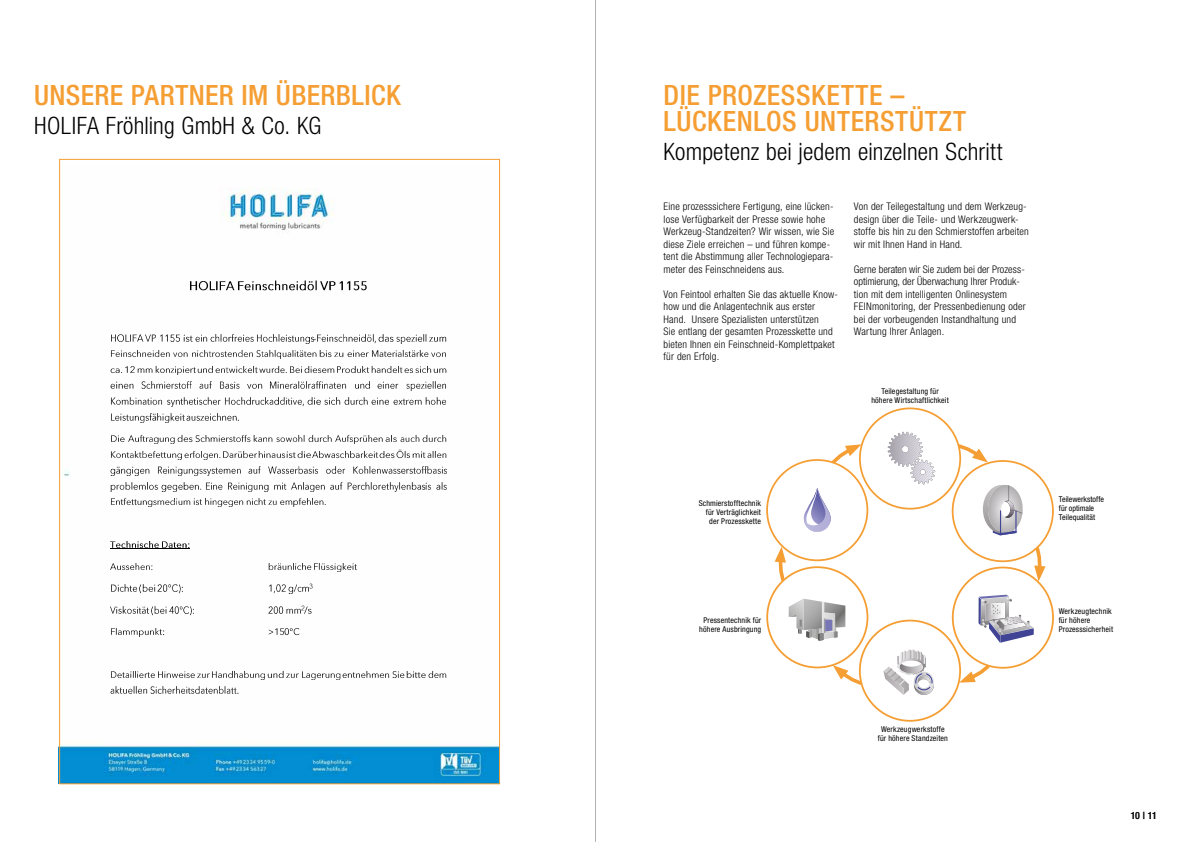
<style>
.page{position:relative;width:1191px;height:842px;background:#fff}
.page>*{position:absolute;margin:0;border:0;box-sizing:border-box;transform-origin:0 0}
.t1{font:500 condensed 28px/26px "Helvetica Neue LT Pro";letter-spacing:.02em;color:#f59e33}
.t2{font:300 condensed 24px "Helvetica Neue LT Pro";letter-spacing:.01em;color:#000}
.t3{font:300 condensed 10.5px/12.5px "Helvetica Neue";letter-spacing:.015em;color:#000}
.t4{font:700 condensed 10px "Helvetica Neue";color:#000}
.t5{font:condensed 8px/9px "Helvetica Neue LT Pro";letter-spacing:.015em;color:#000;text-align:center}
</style>
<div class="page">
<hr style="left:595px;top:0;width:1px;height:842px;background:#b3b2b2">
<div style="left:766px;top:566px;width:102px;height:102px;border:2px solid #f59e33;border-radius:50%"></div>
<div style="left:766px;top:459px;width:102px;height:102px;border:2px solid #f59e33;border-radius:50%"></div>
<div style="left:951px;top:567px;width:103px;height:102px;border:2px solid #f59e33;border-radius:50%"></div>
<div style="left:951px;top:460px;width:102px;height:102px;border:2px solid #f59e33;border-radius:50%"></div>
<svg style="left:804px;top:488px;width:27px;height:44px"></svg>
<svg style="left:887px;top:432px;width:39px;height:35px"></svg>
<svg style="left:983px;top:485px;width:39px;height:50px"></svg>
<svg style="left:978px;top:595px;width:55px;height:48px"></svg>
<svg style="left:883px;top:649px;width:51px;height:46px"></svg>
<svg style="left:788px;top:599px;width:57px;height:42px"></svg>
<svg style="left:956px;top:442px;width:32px;height:21px"></svg>
<svg style="left:1033px;top:544px;width:12px;height:37px"></svg>
<svg style="left:959px;top:662px;width:33px;height:22px"></svg>
<svg style="left:832px;top:665px;width:32px;height:22px"></svg>
<svg style="left:774px;top:547px;width:13px;height:37px"></svg>
<svg style="left:829px;top:444px;width:32px;height:22px"></svg>
<img style="left:61px;top:188px;width:437px;height:594px">
<img style="left:190px;top:278px;width:47px;height:14px">
<img style="left:237px;top:278px;width:84px;height:14px">
<img style="left:321px;top:278px;width:18px;height:14px">
<img style="left:339px;top:278px;width:36px;height:14px">
<img style="left:111px;top:333px;width:35px;height:10px">
<img style="left:146px;top:333px;width:13px;height:10px">
<img style="left:159px;top:333px;width:24px;height:10px">
<svg style="left:183px;top:333px;width:12px;height:10px"></svg>
<img style="left:195px;top:333px;width:61px;height:10px">
<img style="left:256px;top:333px;width:140px;height:10px">
<svg style="left:314px;top:333px;width:5px;height:10px"></svg>
<img style="left:396px;top:333px;width:56px;height:10px">
<img style="left:111px;top:348px;width:62px;height:11px">
<img style="left:173px;top:348px;width:162px;height:11px">
<svg style="left:335px;top:348px;width:12px;height:11px"></svg>
<img style="left:347px;top:348px;width:105px;height:11px">
<img style="left:111px;top:364px;width:26px;height:11px">
<img style="left:137px;top:364px;width:18px;height:11px">
<img style="left:155px;top:364px;width:61px;height:11px">
<img style="left:216px;top:364px;width:43px;height:11px">
<img style="left:259px;top:364px;width:30px;height:11px">
<img style="left:289px;top:364px;width:16px;height:11px">
<img style="left:305px;top:364px;width:32px;height:11px">
<img style="left:337px;top:364px;width:34px;height:11px">
<img style="left:371px;top:364px;width:33px;height:11px">
<img style="left:404px;top:364px;width:11px;height:11px">
<img style="left:415px;top:364px;width:18px;height:11px">
<img style="left:433px;top:364px;width:20px;height:11px">
<img style="left:111px;top:380px;width:27px;height:10px">
<img style="left:141px;top:380px;width:55px;height:10px">
<img style="left:199px;top:380px;width:17px;height:10px">
<img style="left:219px;top:380px;width:25px;height:10px">
<img style="left:247px;top:380px;width:20px;height:10px">
<img style="left:270px;top:380px;width:104px;height:10px">
<img style="left:378px;top:380px;width:28px;height:10px">
<img style="left:406px;top:380px;width:47px;height:10px">
<img style="left:111px;top:396px;width:341px;height:10px">
<img style="left:111px;top:411px;width:75px;height:11px">
<img style="left:186px;top:411px;width:57px;height:11px">
<img style="left:111px;top:433px;width:165px;height:11px">
<img style="left:276px;top:433px;width:32px;height:11px">
<img style="left:308px;top:433px;width:27px;height:11px">
<img style="left:335px;top:433px;width:116px;height:11px">
<img style="left:111px;top:449px;width:73px;height:11px">
<img style="left:184px;top:449px;width:39px;height:11px">
<img style="left:223px;top:449px;width:35px;height:11px">
<img style="left:258px;top:449px;width:29px;height:11px">
<svg style="left:287px;top:449px;width:11px;height:11px"></svg>
<img style="left:298px;top:449px;width:15px;height:11px">
<img style="left:313px;top:449px;width:67px;height:11px">
<img style="left:380px;top:449px;width:16px;height:11px">
<img style="left:396px;top:449px;width:16px;height:11px">
<img style="left:412px;top:449px;width:15px;height:11px">
<img style="left:427px;top:449px;width:23px;height:11px">
<img style="left:111px;top:465px;width:44px;height:10px">
<img style="left:157px;top:465px;width:89px;height:10px">
<img style="left:248px;top:465px;width:205px;height:10px">
<img style="left:111px;top:481px;width:314px;height:10px">
<img style="left:425px;top:481px;width:27px;height:10px">
<img style="left:111px;top:496px;width:223px;height:11px">
<img style="left:111px;top:539px;width:50px;height:11px">
<img style="left:161px;top:539px;width:34px;height:11px">
<hr style="left:111px;top:548px;width:79px;height:1px;background:#000">
<img style="left:111px;top:561px;width:47px;height:11px">
<img style="left:268px;top:561px;width:45px;height:11px">
<img style="left:313px;top:561px;width:47px;height:11px">
<img style="left:111px;top:583px;width:28px;height:10px">
<img style="left:139px;top:583px;width:18px;height:10px">
<img style="left:157px;top:583px;width:30px;height:10px">
<img style="left:268px;top:583px;width:20px;height:10px">
<img style="left:288px;top:583px;width:26px;height:10px">
<svg style="left:309px;top:583px;width:7px;height:7px"></svg>
<img style="left:111px;top:604px;width:40px;height:11px">
<img style="left:151px;top:604px;width:18px;height:11px">
<img style="left:169px;top:604px;width:30px;height:11px">
<img style="left:268px;top:604px;width:33px;height:11px">
<svg style="left:301px;top:604px;width:15px;height:11px"></svg>
<img style="left:111px;top:626px;width:58px;height:11px">
<svg style="left:268px;top:626px;width:6px;height:11px"></svg>
<img style="left:274px;top:626px;width:10px;height:11px">
<img style="left:284px;top:626px;width:20px;height:11px">
<img style="left:111px;top:669px;width:86px;height:11px">
<img style="left:197px;top:669px;width:71px;height:11px">
<img style="left:268px;top:669px;width:18px;height:11px">
<img style="left:286px;top:669px;width:15px;height:11px">
<img style="left:301px;top:669px;width:42px;height:11px">
<img style="left:343px;top:669px;width:49px;height:11px">
<img style="left:392px;top:669px;width:61px;height:11px">
<img style="left:111px;top:685px;width:39px;height:10px">
<img style="left:150px;top:685px;width:92px;height:10px">
<h1 class="t1" style="left:34px;top:82px;width:368px">UNSERE PARTNER IM ÜBERBLICK</h1>
<h2 class="t2" style="left:34px;top:112px;width:289px">HOLIFA Fröhling GmbH &amp; Co. KG</h2>
<h1 class="t1" style="left:663px;top:82px;width:304px">DIE PROZESSKETTE –<br>LÜCKENLOS UNTERSTÜTZT</h1>
<h2 class="t2" style="left:663px;top:138px;width:341px">Kompetenz bei jedem einzelnen Schritt</h2>
<p class="t3" style="left:854px;top:200px;width:176px">Von der Teilegestaltung und dem Werkzeug&shy;design über die Teile- und Werkzeugwerk&shy;stoffe bis hin zu den Schmierstoffen arbeiten wir mit Ihnen Hand in Hand.</p>
<p class="t3" style="left:854px;top:262px;width:173px">Gerne beraten wir Sie zudem bei der Prozess&shy;optimierung, der Überwachung Ihrer Produk&shy;tion mit dem intelligenten Onlinesystem FEINmonitoring, der Pressenbedienung oder bei der vorbeugenden Instandhaltung und Wartung Ihrer Anlagen.</p>
<p class="t3" style="left:663px;top:200px;width:172px">Eine prozesssichere Fertigung, eine lücken&shy;lose Verfügbarkeit der Presse sowie hohe Werkzeug-Standzeiten? Wir wissen, wie Sie diese Ziele erreichen – und führen kompe&shy;tent die Abstimmung aller Technologiepara&shy;meter des Feinschneidens aus.</p>
<p class="t3" style="left:663px;top:287px;width:176px">Von Feintool erhalten Sie das aktuelle Know&shy;how und die Anlagentechnik aus erster Hand. Unsere Spezialisten unterstützen<br>Sie entlang der gesamten Prozesskette und bieten Ihnen ein Feinschneid-Komplettpaket für den Erfolg.</p>
<p class="t5" style="left:871px;top:386px;width:79px">Teilegestaltung für höhere Wirtschaftlichkeit</p>
<p class="t5" style="left:698px;top:499px;width:64px;text-align:right">Schmierstofftechnik für Verträglichkeit der Prozesskette</p>
<p class="t5" style="left:699px;top:615px;width:63px">Pressentechnik für höhere Ausbringung</p>
<p class="t5" style="left:1059px;top:494px;width:46px;text-align:left">Teilewerkstoffe für optimale<br>Teilequalität</p>
<p class="t5" style="left:1058px;top:606px;width:56px;text-align:left">Werkzeugtechnik für höhere<br>Prozesssicherheit</p>
<p class="t5" style="left:878px;top:725px;width:72px">Werkzeugwerkstoffe für höhere Standzeiten</p>
<p class="t4" style="left:1130px;top:809px;width:28px">10 | 11</p>
</div>
